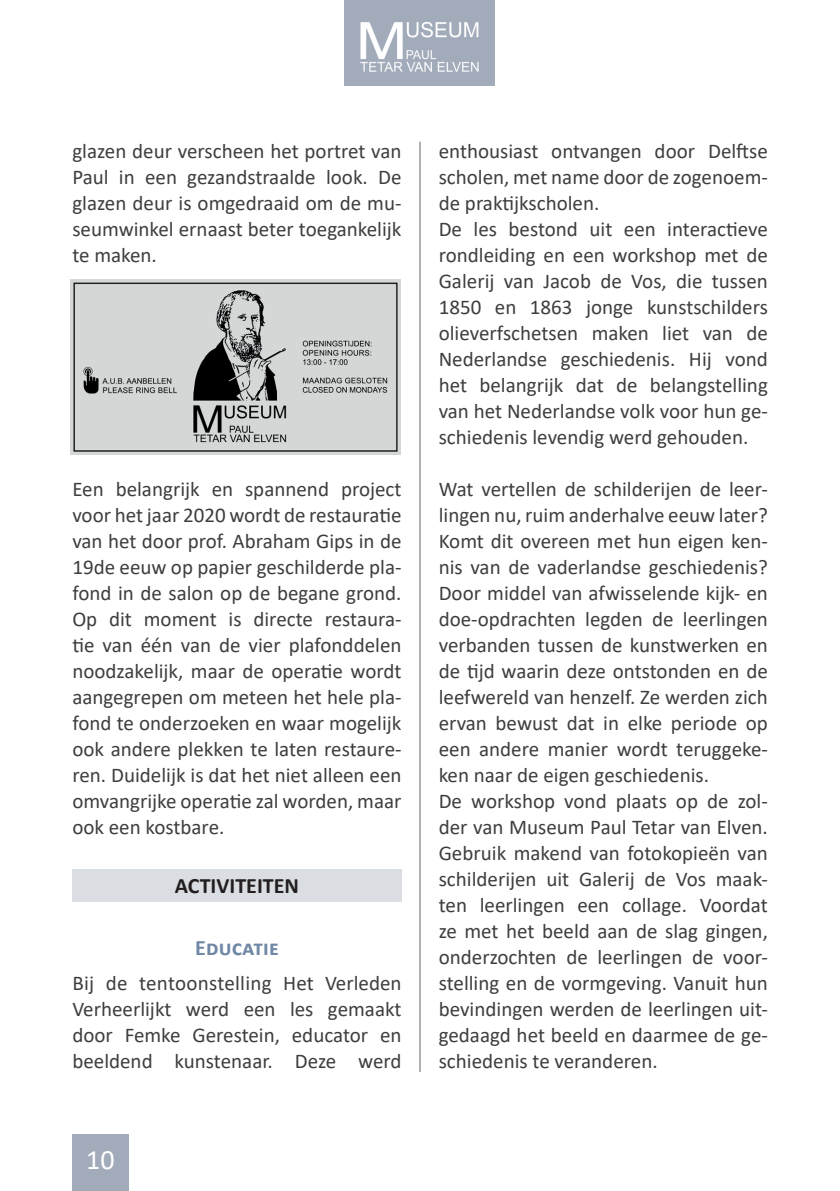
<style>
.page{position:relative;width:840px;height:1191px;background:#fff}
.page>*{position:absolute;margin:0;border:0;box-sizing:border-box;transform-origin:0 0}
.t1{font:28px "Calibri";color:#fff}
.t2{font:700 22px "Calibri";color:#231f20}
.t3{font:700 22px "Calibri";letter-spacing:.01em;color:#7087a6}
.t4{font:21px/26px "Calibri";color:#3e3e3f;text-align:justify}
</style>
<div class="page">
<div style="left:344px;top:0;width:151px;height:85px;background:#a2abba"></div>
<div style="left:72px;top:1134px;width:57px;height:57px;background:#a2abba"></div>
<img style="left:360px;top:21px;width:119px;height:51px">
<hr style="left:419px;top:142px;width:1px;height:929px;background:#636767">
<div style="left:72px;top:869px;width:329px;height:33px;background:#dadee2"></div>
<img style="left:71px;top:279px;width:329px;height:175px">
<p class="t4" style="left:72px;top:137px;width:330px">glazen deur verscheen het portret van Paul in een gezandstraalde look. De glazen deur is omgedraaid om de mu&shy;seumwinkel ernaast beter toegankelijk te maken.</p>
<p class="t4" style="left:72px;top:475px;width:330px">Een belangrijk en spannend project voor het jaar 2020 wordt de restauratie van het door prof. Abraham Gips in de 19de eeuw op papier geschilderde pla&shy;fond in de salon op de begane grond.<br>Op dit moment is directe restaura&shy;tie van één van de vier plafonddelen noodzakelijk, maar de operatie wordt aangegrepen om meteen het hele pla&shy;fond te onderzoeken en waar mogelijk ook andere plekken te laten restaure&shy;ren. Duidelijk is dat het niet alleen een omvangrijke operatie zal worden, maar ook een kostbare.</p>
<p class="t2" style="left:175px;top:870px;width:126px">ACTIVITEITEN</p>
<p class="t3" style="left:195px;top:932px;width:85px">Educatie</p>
<p class="t4" style="left:72px;top:969px;width:330px">Bij de tentoonstelling Het Verleden Verheerlijkt werd een les gemaakt door Femke Gerestein, educator en beeldend kunstenaar. Deze werd</p>
<h1 class="t1" style="left:86px;top:1140px;width:30px">10</h1>
<p class="t4" style="left:438px;top:137px;width:330px;text-align:left">enthousiast ontvangen door Delftse scholen, met name door de zogenoem&shy;de praktijkscholen.<br>De les bestond uit een interactieve rondleiding en een workshop met de Galerij van Jacob de Vos, die tussen 1850 en 1863 jonge kunstschilders olieverfschetsen maken liet van de Nederlandse geschiedenis. Hij vond het belangrijk dat de belangstelling van het Nederlandse volk voor hun ge&shy;schiedenis levendig werd gehouden.</p>
<p class="t4" style="left:438px;top:475px;width:330px;text-align:left">Wat vertellen de schilderijen de leer&shy;lingen nu, ruim anderhalve eeuw later?<br>Komt dit overeen met hun eigen ken&shy;nis van de vaderlandse geschiedenis?<br>Door middel van afwisselende kijk- en doe-opdrachten legden de leerlingen verbanden tussen de kunstwerken en de tijd waarin deze ontstonden en de leefwereld van henzelf. Ze werden zich ervan bewust dat in elke periode op een andere manier wordt teruggeke&shy;ken naar de eigen geschiedenis.<br>De workshop vond plaats op de zol&shy;der van Museum Paul Tetar van Elven.<br>Gebruik makend van fotokopieën van schilderijen uit Galerij de Vos maak&shy;ten leerlingen een collage. Voordat ze met het beeld aan de slag gingen, onderzochten de leerlingen de voor&shy;stelling en de vormgeving. Vanuit hun bevindingen werden de leerlingen uit&shy;gedaagd het beeld en daarmee de ge&shy;schiedenis te veranderen.</p>
</div>
